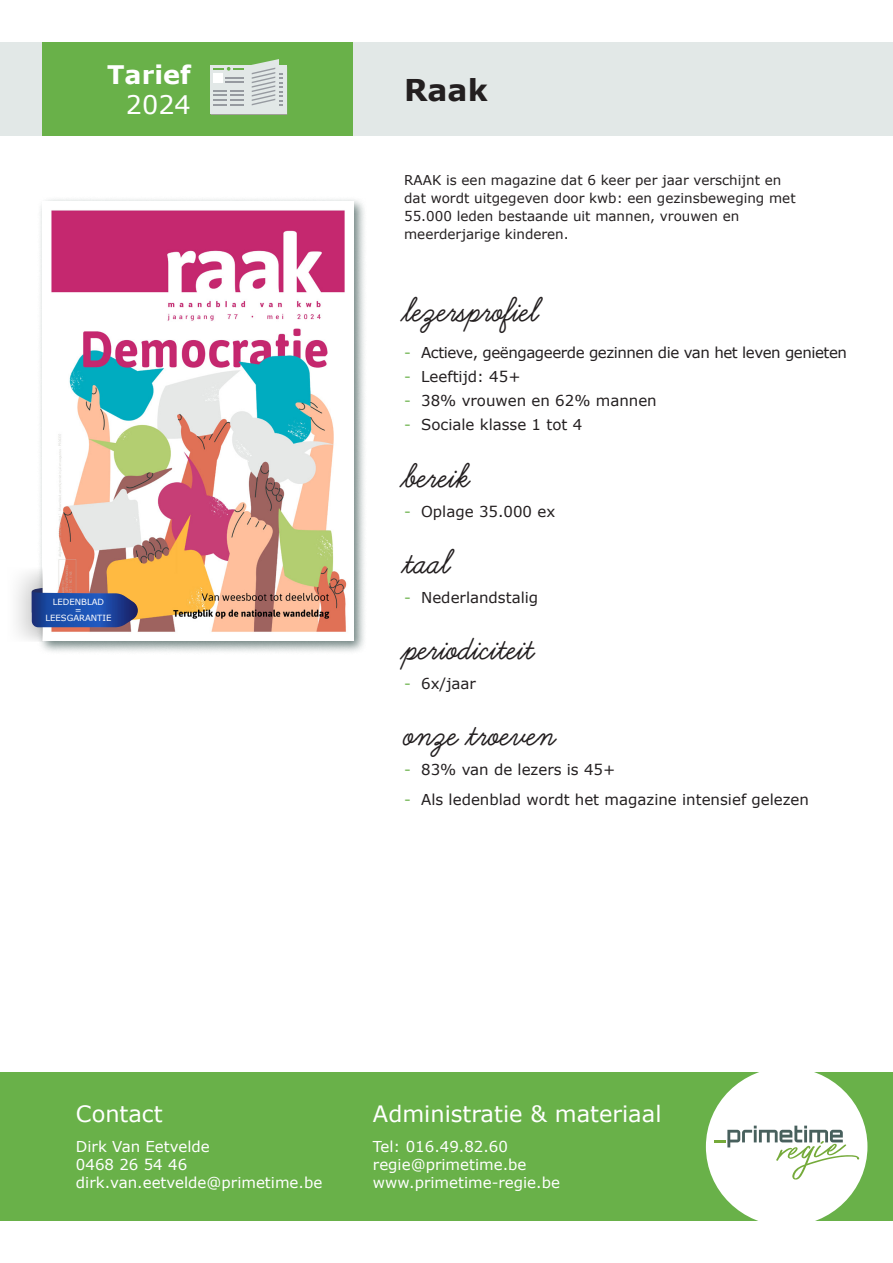
<style>
.page{position:relative;width:893px;height:1263px;background:#fff}
.page>*{position:absolute;margin:0;border:0;box-sizing:border-box;transform-origin:0 0}
.t1{font:700 37.5px "Learning Curve";color:#231f20}
.t2{font:700 30px "Verdana";color:#231f20}
.t3{font:700 25.5px/30.6px "Verdana";color:#fff;text-align:right}
.t4{font:22.5px "Verdana";color:#fff}
.t5{font:15px "Verdana";color:#231f20}
.t6{font:15px "Verdana";color:#fff}
.t7{font:15px "Verdana";letter-spacing:-.03em;color:#231f20}
.t8{font:13.5px/18px "Verdana";color:#231f20}
.t9{font:8.55px/7.8px "Verdana";color:#fff;text-align:center}
.s1{font-weight:400}
.s2{color:#69b149}
</style>
<div class="page">
<div style="left:0;top:43px;width:893px;height:93px;background:#e2e8e7"></div>
<div style="left:43px;top:43px;width:310px;height:93px;background:#69b149"></div>
<div style="left:37px;top:196px;width:330px;height:459px;background:#425b58;opacity:.75"></div>
<img style="left:43px;top:201px;width:310px;height:440px">
<svg style="left:16px;top:563px;width:26px;height:79px"></svg>
<svg style="left:32px;top:588px;width:106px;height:39px;background:#3e5898"></svg>
<div style="left:210px;top:66px;width:38px;height:48px;background:#e2e8e7"></div>
<svg style="left:211px;top:59px;width:76px;height:56px"></svg>
<div style="left:0;top:1072px;width:893px;height:149px;background:#69b149"></div>
<div style="left:706px;top:1067px;width:161px;height:159px;background:#fff;border-radius:50%"></div>
<svg style="left:714px;top:1125px;width:145px;height:54px"></svg>
<p class="t3" style="left:107px;top:59px;width:85px">Tarief<br><span class="s1">2024</span></p>
<p class="t9" style="left:45px;top:598px;width:68px">LEDENBLAD<br>=<br>LEESGARANTIE</p>
<p class="t2" style="left:404px;top:70px;width:85px">Raak</p>
<p class="t8" style="left:404px;top:171px;width:393px">RAAK is een magazine dat 6 keer per jaar verschijnt en dat wordt uitgegeven door kwb: een gezinsbeweging met 55.000 leden bestaande uit mannen, vrouwen en meerderjarige kinderen.</p>
<p class="t1" style="left:404px;top:289px;width:138px">lezersprofiel</p>
<p class="t7" style="left:404px;top:343px;width:444px"><span class="s2">-</span> Actieve, geëngageerde gezinnen die van het leven genieten</p>
<p class="t5" style="left:404px;top:367px;width:118px"><span class="s2">-</span> Leeftijd: 45+</p>
<p class="t5" style="left:404px;top:391px;width:254px"><span class="s2">-</span> 38% vrouwen en 62% mannen</p>
<p class="t5" style="left:404px;top:415px;width:180px"><span class="s2">-</span> Sociale klasse 1 tot 4</p>
<p class="t1" style="left:404px;top:456px;width:69px">bereik</p>
<p class="t5" style="left:404px;top:502px;width:153px"><span class="s2">-</span> Oplage 35.000 ex</p>
<p class="t1" style="left:404px;top:541px;width:49px">taal</p>
<p class="t5" style="left:404px;top:587px;width:136px"><span class="s2">-</span> Nederlandstalig</p>
<p class="t1" style="left:404px;top:628px;width:133px">periodiciteit</p>
<p class="t5" style="left:404px;top:674px;width:73px"><span class="s2">-</span> 6x/jaar</p>
<p class="t1" style="left:404px;top:714px;width:153px">onze troeven</p>
<p class="t5" style="left:404px;top:760px;width:213px"><span class="s2">-</span> 83% van de lezers is 45+</p>
<p class="t5" style="left:404px;top:790px;width:406px"><span class="s2">-</span> Als ledenblad wordt het magazine intensief gelezen</p>
<p class="t4" style="left:76px;top:1100px;width:88px">Contact</p>
<p class="t6" style="left:76px;top:1137px;width:135px">Dirk Van Eetvelde</p>
<p class="t6" style="left:76px;top:1155px;width:113px">0468 26 54 46</p>
<p class="t6" style="left:76px;top:1173px;width:248px">dirk.van.eetvelde@primetime.be</p>
<p class="t4" style="left:373px;top:1100px;width:290px">Administratie &amp; materiaal</p>
<p class="t6" style="left:373px;top:1137px;width:137px">Tel: 016.49.82.60</p>
<p class="t6" style="left:373px;top:1155px;width:155px">regie@primetime.be</p>
<p class="t6" style="left:373px;top:1173px;width:189px">www.primetime-regie.be</p>
</div>
